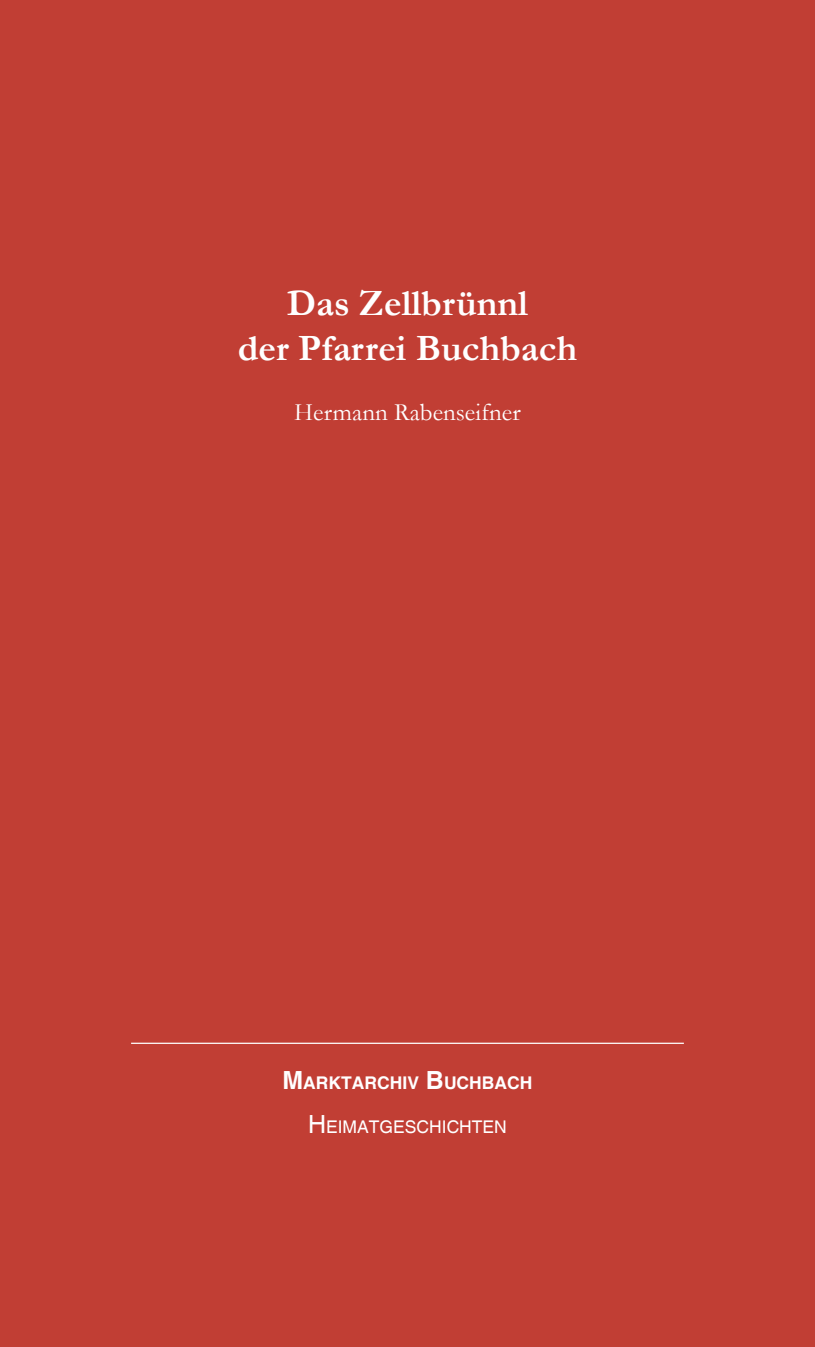
<style>
.page{position:relative;width:815px;height:1347px;background:#fff}
.page>*{position:absolute;margin:0;border:0;box-sizing:border-box;transform-origin:0 0}
.Titel_Titel{font:700 37.5px/45px "Garamond";color:#fff;text-align:center}
.Titel_Autor{font:25px "Garamond";color:#fff}
.Titel_Marktarchiv_Bu{font:700 17.5px "Helvetica";color:#fff}
.Titel_Reihenname{font:17.5px "Helvetica";color:#fff}
.s1{font-size:25px}
</style>
<div class="page">
<div style="left:0;top:0;width:815px;height:1346px;background:#c13e34"></div>
<hr style="left:131px;top:1042px;width:553px;height:2px;background:#fff">
<p class="Titel_Titel" style="left:238px;top:281px;width:341px">Das Zellbrünnl<br>der Pfarrei Buchbach</p>
<p class="Titel_Autor" style="left:294px;top:395px;width:228px">Hermann Rabenseifner</p>
<p class="Titel_Marktarchiv_Bu" style="left:282px;top:1071px;width:251px"><span class="s1">M</span>ARKTARCHIV <span class="s1">B</span>UCHBACH</p>
<p class="Titel_Reihenname" style="left:308px;top:1116px;width:200px"><span class="s1">H</span>EIMATGESCHICHTEN</p>
</div>
